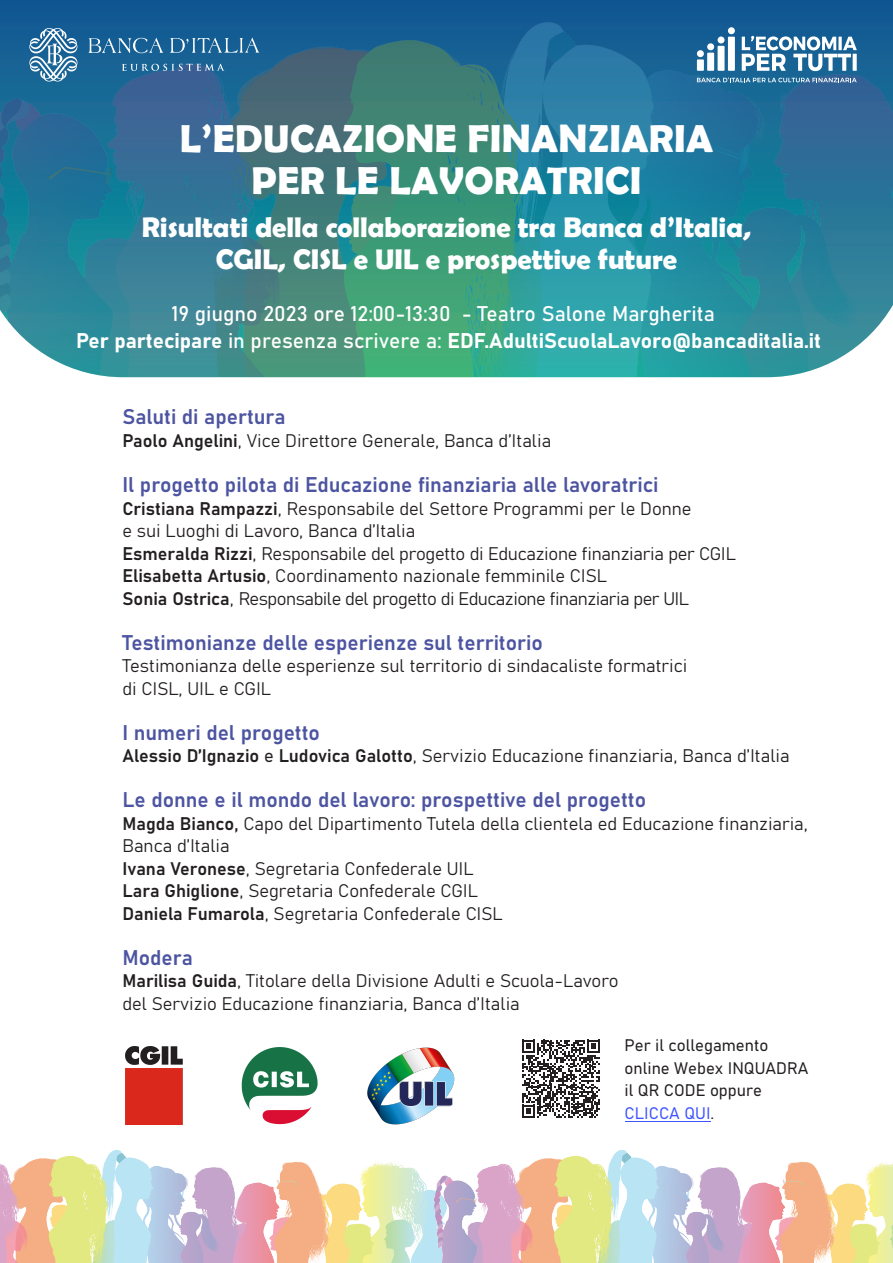
<style>
.page{position:relative;width:893px;height:1263px;background:#fff}
.page>*{position:absolute;margin:0;border:0;box-sizing:border-box;transform-origin:0 0}
.t1{font:700 39px/42px "Berlin Sans FB Demi";letter-spacing:.01em;color:#fff;text-align:center}
.t2{font:700 28.5px/31.5px "Berlin Sans FB Demi";color:#fff;text-align:center}
.t3{font:21px "Bahnschrift";color:#4d54a1}
.t4{font:21px "Bahnschrift";color:#fff}
.t5{font:18px/22.5px "Bahnschrift";color:#231f20}
.t6{font:16.5px/22.5px "Bahnschrift";color:#231f20}
.s1{color:#4055ff}
</style>
<div class="page">
<div style="left:0;top:0;width:893px;height:12px;background:#0f5691"></div>
<img style="left:0;top:12px;width:893px;height:365px">
<svg style="left:88px;top:38px;width:75px;height:15px"></svg>
<svg style="left:170px;top:38px;width:89px;height:15px"></svg>
<svg style="left:122px;top:64px;width:102px;height:7px"></svg>
<svg style="left:29px;top:28px;width:48px;height:54px"></svg>
<div style="left:697px;top:50px;width:7px;height:7px;background:#fff;border-radius:50%"></div>
<div style="left:697px;top:59px;width:7px;height:12px;background:#fff"></div>
<svg style="left:742px;top:36px;width:115px;height:35px"></svg>
<svg style="left:853px;top:54px;width:4px;height:17px"></svg>
<div style="left:728px;top:27px;width:7px;height:7px;background:#fff;border-radius:50%"></div>
<div style="left:728px;top:37px;width:7px;height:34px;background:#fff"></div>
<div style="left:718px;top:37px;width:7px;height:6px;background:#fff;border-radius:50%"></div>
<div style="left:718px;top:46px;width:7px;height:25px;background:#fff"></div>
<div style="left:707px;top:43px;width:7px;height:7px;background:#fff;border-radius:50%"></div>
<div style="left:707px;top:53px;width:7px;height:18px;background:#fff"></div>
<svg style="left:697px;top:78px;width:160px;height:4px"></svg>
<img style="left:125px;top:1047px;width:57px;height:78px">
<img style="left:241px;top:1047px;width:77px;height:78px">
<img style="left:367px;top:1047px;width:88px;height:78px">
<img style="left:0;top:1150px;width:434px;height:113px">
<img style="left:434px;top:1150px;width:459px;height:113px">
<svg style="left:522px;top:1040px;width:78px;height:78px"></svg>
<hr style="left:625px;top:1121px;width:85px;height:1px;background:#4055ff">
<h1 class="t1" style="left:180px;top:117px;width:535px">L’EDUCAZIONE FINANZIARIA<br>PER LE LAVORATRICI</h1>
<h2 class="t2" style="left:142px;top:211px;width:611px">Risultati della collaborazione tra Banca d’Italia,<br>CGIL, CISL e UIL e prospettive future</h2>
<p class="t4" style="left:172px;top:297px;width:545px">19 giugno 2023 ore 12:00-13:30 - Teatro Salone Margherita</p>
<p class="t4" style="left:76px;top:324px;width:746px">Per partecipare in presenza scrivere a: EDF.AdultiScuolaLavoro@bancaditalia.it</p>
<p class="t3" style="left:122px;top:401px;width:165px">Saluti di apertura</p>
<p class="t5" style="left:122px;top:428px;width:430px">Paolo Angelini, Vice Direttore Generale, Banca d’Italia</p>
<p class="t3" style="left:122px;top:469px;width:538px">Il progetto pilota di Educazione finanziaria alle lavoratrici</p>
<p class="t5" style="left:122px;top:496px;width:615px">Cristiana Rampazzi, Responsabile del Settore Programmi per le Donne<br>e sui Luoghi di Lavoro, Banca d’Italia<br>Esmeralda Rizzi, Responsabile del progetto di Educazione finanziaria per CGIL Elisabetta Artusio, Coordinamento nazionale femminile CISL<br>Sonia Ostrica, Responsabile del progetto di Educazione finanziaria per UIL</p>
<p class="t3" style="left:122px;top:626px;width:422px">Testimonianze delle esperienze sul territorio</p>
<p class="t5" style="left:122px;top:653px;width:566px">Testimonianza delle esperienze sul territorio di sindacaliste formatrici di CISL, UIL e CGIL</p>
<p class="t3" style="left:122px;top:716px;width:199px">I numeri del progetto</p>
<p class="t5" style="left:122px;top:743px;width:669px">Alessio D’Ignazio e Ludovica Galotto, Servizio Educazione finanziaria, Banca d’Italia</p>
<p class="t3" style="left:122px;top:784px;width:525px">Le donne e il mondo del lavoro: prospettive del progetto</p>
<p class="t5" style="left:122px;top:811px;width:687px">Magda Bianco, Capo del Dipartimento Tutela della clientela ed Educazione finanziaria, Banca d’Italia<br>Ivana Veronese, Segretaria Confederale UIL<br>Lara Ghiglione, Segretaria Confederale CGIL<br>Daniela Fumarola, Segretaria Confederale CISL</p>
<p class="t3" style="left:122px;top:941px;width:72px">Modera</p>
<p class="t5" style="left:122px;top:968px;width:498px">Marilisa Guida, Titolare della Divisione Adulti e Scuola-Lavoro del Servizio Educazione finanziaria, Banca d’Italia</p>
<p class="t6" style="left:625px;top:1033px;width:185px">Per il collegamento online Webex INQUADRA il QR CODE oppure<br><span class="s1">CLICCA QUI</span>.</p>
</div>
